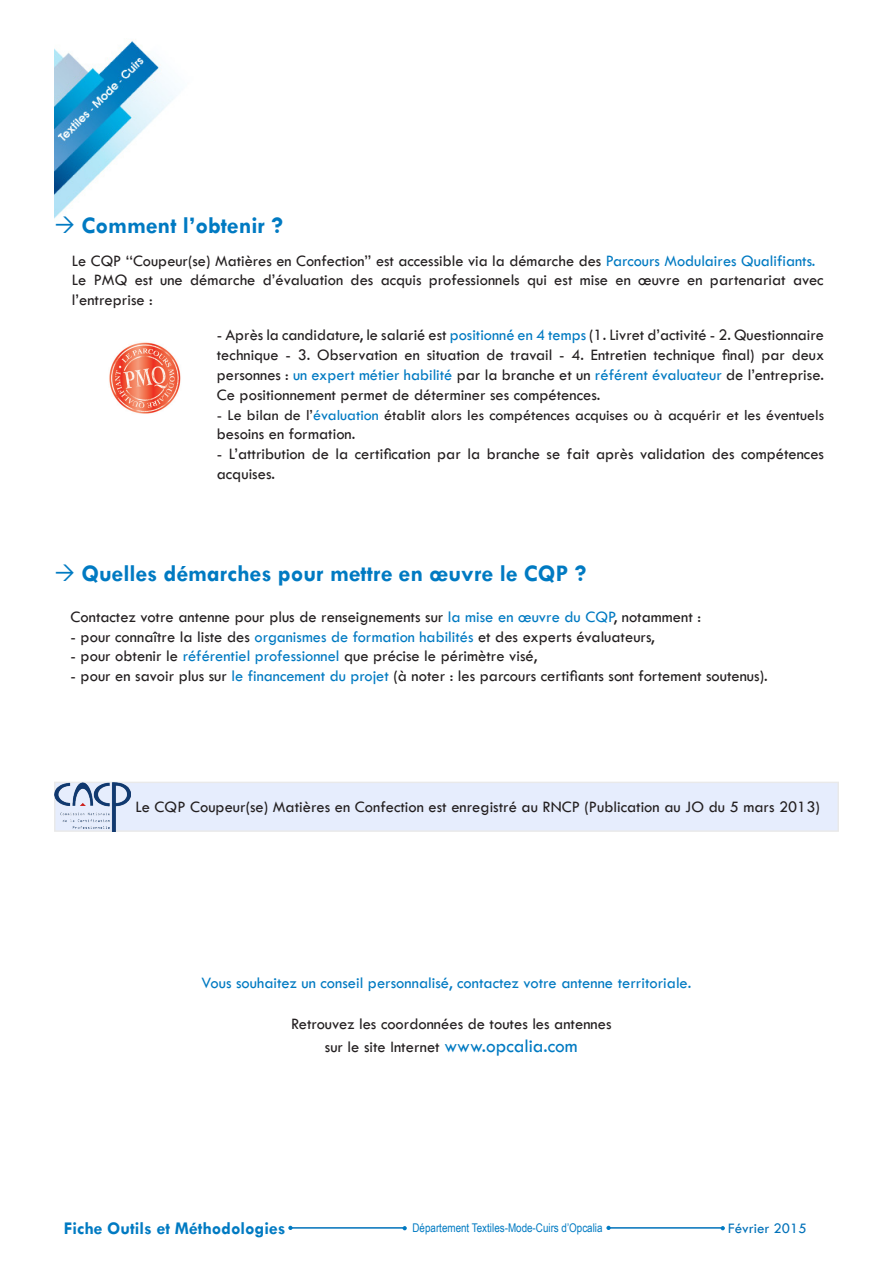
<style>
.page{position:relative;width:893px;height:1263px;background:#fff}
.page>*{position:absolute;margin:0;border:0;box-sizing:border-box;transform-origin:0 0}
.t1{font:700 24px "Tw Cen";color:#007ac2}
.t2{font:700 18px "Tw Cen";color:#007ac2}
.t3{font:16.5px/19.8px "Tw Cen";color:#231f20}
.t4{font:16.5px "Tw Cen";color:#007ac2}
.t5{font:15.6px "Tw Cen";color:#231f20}
.t6{font:15px "Tw Cen";color:#0071b9}
.t7{font:12px "Arial Narrow";color:#007ac2}
.s1{color:#007ac2}
.s2{font-size:19.5px;color:#007ac2}
</style>
<div class="page">
<img style="left:55px;top:41px;width:119px;height:177px">
<img style="left:109px;top:342px;width:72px;height:72px">
<hr style="left:290px;top:1227px;width:115px;height:1px;background:#0072ba">
<svg style="left:288px;top:1226px;width:5px;height:4px"></svg>
<svg style="left:403px;top:1226px;width:4px;height:4px"></svg>
<hr style="left:609px;top:1227px;width:114px;height:1px;background:#0072ba">
<svg style="left:606px;top:1226px;width:5px;height:4px"></svg>
<svg style="left:721px;top:1226px;width:4px;height:4px"></svg>
<div style="left:55px;top:782px;width:783px;height:49px;background:#e6edfd"></div>
<img style="left:54px;top:783px;width:76px;height:48px">
<svg style="left:56px;top:217px;width:18px;height:1px"></svg>
<p class="t1" style="left:81px;top:211px;width:203px">Comment l’obtenir ?</p>
<p class="t3" style="left:72px;top:250px;width:745px">Le CQP ‘‘Coupeur(se) Matières en Confection’’ est accessible via la démarche des <span class="s1">Parcours Modulaires Qualifiants.</span></p>
<p class="t3" style="left:72px;top:270px;width:753px">Le PMQ est une démarche d’évaluation des acquis professionnels qui est mise en œuvre en partenariat avec l’entreprise :</p>
<p class="t3" style="left:217px;top:325px;width:609px;text-align:justify">- Après la candidature, le salarié est <span class="s1">positionné en 4 temps</span> (1. Livret d’activité - 2. Questionnaire technique - 3. Observation en situation de travail - 4. Entretien technique final) par deux personnes : <span class="s1">un expert métier habilité</span> par la branche et un <span class="s1">référent évaluateur</span> de l’entreprise.<br>Ce positionnement permet de déterminer ses compétences.</p>
<p class="t5" style="left:217px;top:405px;width:609px">- Le bilan de l’<span class="s1">évaluation</span> établit alors les compétences acquises ou à acquérir et les éventuels</p>
<p class="t3" style="left:217px;top:424px;width:140px">besoins en formation.</p>
<p class="t3" style="left:217px;top:444px;width:609px">- L’attribution de la certification par la branche se fait après validation des compétences acquises.</p>
<p class="t1" style="left:81px;top:559px;width:506px">Quelles démarches pour mettre en œuvre le CQP ?</p>
<p class="t3" style="left:71px;top:607px;width:632px">Contactez votre antenne pour plus de renseignements sur <span class="s1">la mise en œuvre du CQP</span>, notamment :</p>
<p class="t3" style="left:71px;top:626px;width:586px">- pour connaître la liste des <span class="s1">organismes de formation habilités</span> et des experts évaluateurs,</p>
<p class="t3" style="left:71px;top:646px;width:468px">- pour obtenir le <span class="s1">référentiel professionnel</span> que précise le périmètre visé,</p>
<p class="t3" style="left:71px;top:666px;width:699px">- pour en savoir plus sur <span class="s1">le financement du projet</span> (à noter : les parcours certifiants sont fortement soutenus).</p>
<p class="t3" style="left:135px;top:797px;width:686px">Le CQP Coupeur(se) Matières en Confection est enregistré au RNCP (Publication au JO du 5 mars 2013)</p>
<p class="t4" style="left:202px;top:973px;width:491px">Vous souhaitez un conseil personnalisé, contactez votre antenne territoriale.</p>
<p class="t3" style="left:291px;top:1014px;width:322px">Retrouvez les coordonnées de toutes les antennes</p>
<p class="t3" style="left:325px;top:1037px;width:254px">sur le site Internet <span class="s2">www.opcalia.com</span></p>
<p class="t2" style="left:64px;top:1218px;width:223px">Fiche Outils et Méthodologies</p>
<p class="t7" style="left:412px;top:1219px;width:192px">Département Textiles-Mode-Cuirs d’Opcalia</p>
<p class="t6" style="left:728px;top:1219px;width:80px">Février 2015</p>
</div>
